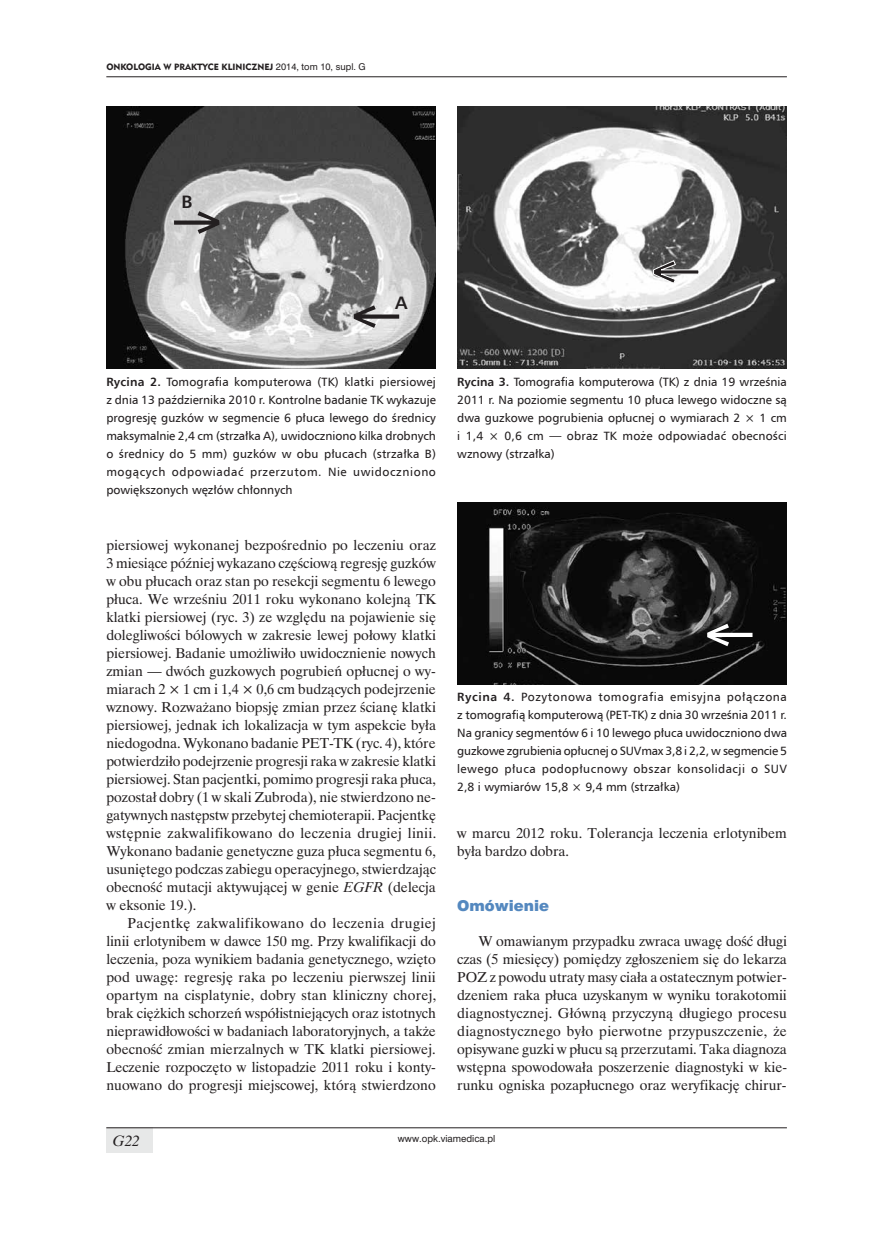
<style>
.page{position:relative;width:872px;height:1234px;background:#fff}
.page>*{position:absolute;margin:0;border:0;box-sizing:border-box;transform-origin:0 0}
.t1{font:700 18px "Humnst 777 EU";color:#231f20}
.t2{font:15px "Swis 721 Blk EU";color:#5488bf}
.t3{font:italic 15px "Time Ibis EE";color:#231f20}
.t4{font:14.25px/18px "Time Ibis EE";color:#231f20;text-align:justify}
.t5{font:12px/18px "Humnst 777 EU";letter-spacing:.015em;color:#231f20;text-align:justify}
.t6{font:9px "Geometric 415 Blk EU";color:#231f20}
.t7{font:9px "Swis 721 PL";color:#231f20}
.s1{font-family:"Swis 721 PL";font-size:8.7px}
.s2{font-weight:700}
.s3{font-style:italic}
</style>
<div class="page">
<div style="left:106px;top:1127px;width:47px;height:25px;background:#e7e8e8"></div>
<hr style="left:106px;top:76px;width:681px;height:1px;background:#231f20">
<hr style="left:106px;top:1127px;width:681px;height:1px;background:#231f20">
<img style="left:106px;top:106px;width:330px;height:262px">
<img style="left:457px;top:106px;width:330px;height:262px">
<svg style="left:174px;top:211px;width:45px;height:23px"></svg>
<svg style="left:354px;top:305px;width:45px;height:23px"></svg>
<svg style="left:653px;top:260px;width:46px;height:24px"></svg>
<img style="left:457px;top:502px;width:330px;height:182px">
<svg style="left:707px;top:623px;width:45px;height:23px"></svg>
<p class="t6" style="left:106px;top:61px;width:261px">ONKOLOGIA W PRAKTYCE KLINICZNEJ <span class="s1">2014, tom 10, supl. G</span></p>
<p class="t1" style="left:182px;top:190px;width:13px">B</p>
<p class="t1" style="left:395px;top:291px;width:14px">A</p>
<p class="t5" style="left:106px;top:372px;width:331px"><span class="s2">Rycina 2.</span> Tomografia komputerowa (TK) klatki piersiowej z dnia 13 października 2010 r. Kontrolne badanie TK wykazuje progresję guzków w segmencie 6 płuca lewego do średnicy maksymalnie 2,4 cm (strzałka A), uwidoczniono kilka drobnych o średnicy do 5 mm) guzków w obu płucach (strzałka B) mogących odpowiadać przerzutom. Nie uwidoczniono powiększonych węzłów chłonnych</p>
<p class="t5" style="left:457px;top:372px;width:331px"><span class="s2">Rycina 3.</span> Tomografia komputerowa (TK) z dnia 19 września 2011 r. Na poziomie segmentu 10 płuca lewego widoczne są dwa guzkowe pogrubienia opłucnej o wymiarach 2 × 1 cm i 1,4 × 0,6 cm — obraz TK może odpowiadać obecności wznowy (strzałka)</p>
<p class="t4" style="left:106px;top:536px;width:331px">piersiowej wykonanej bezpośrednio po leczeniu oraz 3 miesiące później wykazano częściową regresję guzków w obu płucach oraz stan po resekcji segmentu 6 lewego płuca. We wrześniu 2011 roku wykonano kolejną TK klatki piersiowej (ryc. 3) ze względu na pojawienie się dolegliwości bólowych w zakresie lewej połowy klatki piersiowej. Badanie umożliwiło uwidocznienie nowych zmian — dwóch guzkowych pogrubień opłucnej o wy&shy;miarach 2 × 1 cm i 1,4 × 0,6 cm budzących podejrzenie wznowy. Rozważano biopsję zmian przez ścianę klatki piersiowej, jednak ich lokalizacja w tym aspekcie była niedogodna. Wykonano badanie PET-TK (ryc. 4), które potwierdziło podejrzenie progresji raka w zakresie klatki piersiowej. Stan pacjentki, pomimo progresji raka płuca, pozostał dobry (1 w skali Zubroda), nie stwierdzono ne&shy;gatywnych następstw przebytej chemioterapii. Pacjentkę wstępnie zakwalifikowano do leczenia drugiej linii.<br>Wykonano badanie genetyczne guza płuca segmentu 6, usuniętego podczas zabiegu operacyjnego, stwierdzając obecność mutacji aktywującej w genie <span class="s3">EGFR</span> (delecja w eksonie 19.).</p>
<p class="t4" style="left:106px;top:913px;width:331px;text-indent:21px">Pacjentkę zakwalifikowano do leczenia drugiej linii erlotynibem w dawce 150 mg. Przy kwalifikacji do leczenia, poza wynikiem badania genetycznego, wzięto pod uwagę: regresję raka po leczeniu pierwszej linii opartym na cisplatynie, dobry stan kliniczny chorej, brak ciężkich schorzeń współistniejących oraz istotnych nieprawidłowości w badaniach laboratoryjnych, a także obecność zmian mierzalnych w TK klatki piersiowej.<br>Leczenie rozpoczęto w listopadzie 2011 roku i konty&shy;nuowano do progresji miejscowej, którą stwierdzono</p>
<p class="t5" style="left:457px;top:687px;width:331px"><span class="s2">Rycina 4.</span> Pozytonowa tomografia emisyjna połączona z tomografią komputerową (PET-TK) z dnia 30 września 2011 r.<br>Na granicy segmentów 6 i 10 lewego płuca uwidoczniono dwa guzkowe zgrubienia opłucnej o SUVmax 3,8 i 2,2, w segmencie 5 lewego płuca podopłucnowy obszar konsolidacji o SUV 2,8 i wymiarów 15,8 × 9,4 mm (strzałka)</p>
<p class="t4" style="left:457px;top:824px;width:331px">w marcu 2012 roku. Tolerancja leczenia erlotynibem była bardzo dobra.</p>
<p class="t2" style="left:457px;top:895px;width:93px">Omówienie</p>
<p class="t4" style="left:457px;top:932px;width:331px;text-indent:21px">W omawianym przypadku zwraca uwagę dość długi czas (5 miesięcy) pomiędzy zgłoszeniem się do lekarza POZ z powodu utraty masy ciała a ostatecznym potwier&shy;dzeniem raka płuca uzyskanym w wyniku torakotomii diagnostycznej. Główną przyczyną długiego procesu diagnostycznego było pierwotne przypuszczenie, że opisywane guzki w płucu są przerzutami. Taka diagnoza wstępna spowodowała poszerzenie diagnostyki w kie&shy;runku ogniska pozapłucnego oraz weryfikację chirur-</p>
<p class="t3" style="left:113px;top:1131px;width:29px">G22</p>
<p class="t7" style="left:398px;top:1132px;width:99px">www.opk.viamedica.pl</p>
</div>
